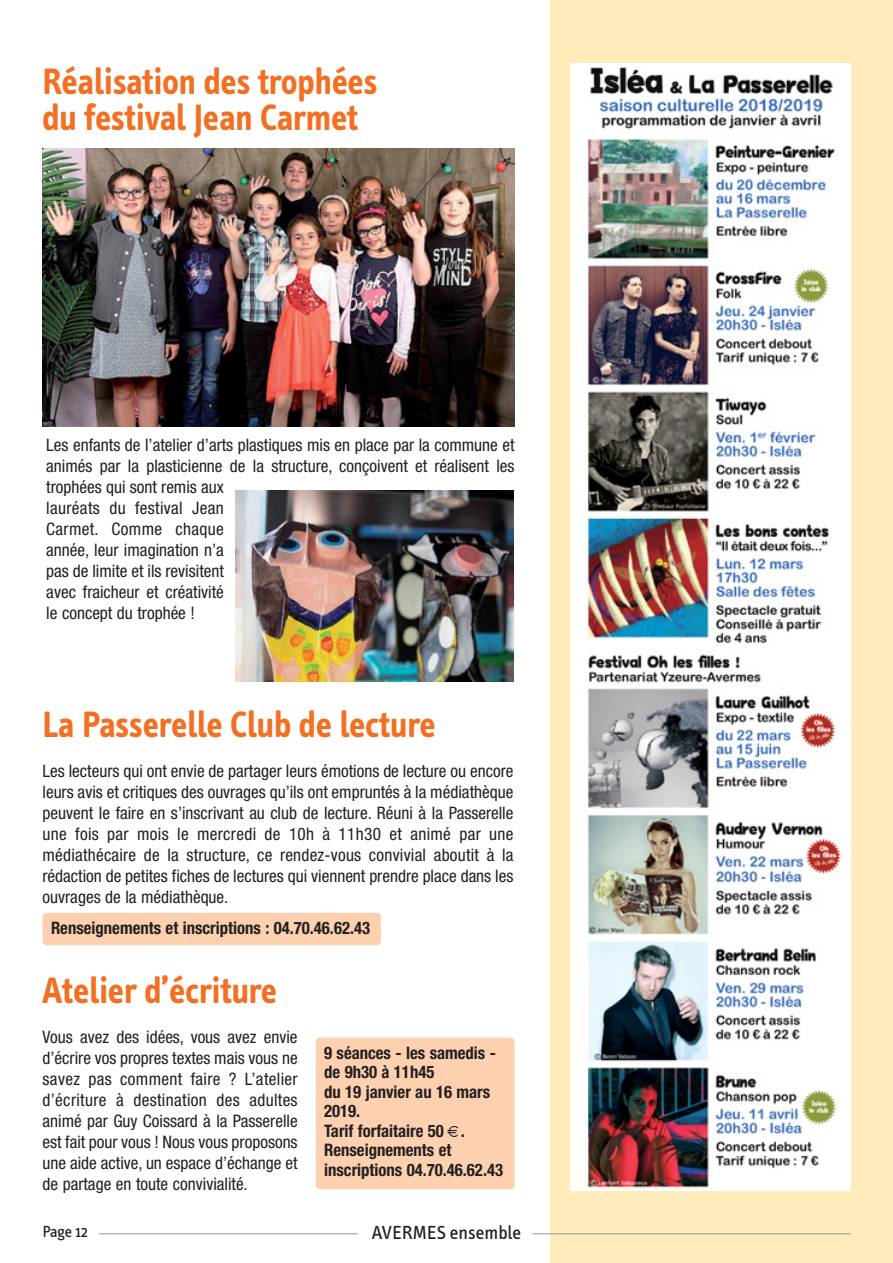
<style>
.page{position:relative;width:893px;height:1263px;background:#fff}
.page>*{position:absolute;margin:0;border:0;box-sizing:border-box;transform-origin:0 0}
.t1{font:700 37.5px/36px "Info Text";color:#f36f21;scale:.95 1}
.t2{font:19.5px "Info Text";color:#231f20}
.t3{font:condensed 17.25px/21px "Helvetica Neue";color:#231f20;text-align:justify}
.t4{font:700 condensed 17.25px/19.5px "Helvetica Neue";color:#231f20}
.t5{font:16.5px "Info Text";color:#231f20}
</style>
<div class="page">
<div style="left:550px;top:0;width:343px;height:1263px;background:#ffecba"></div>
<hr style="left:99px;top:1233px;width:259px;height:1px;background:#939598">
<hr style="left:533px;top:1233px;width:317px;height:1px;background:#939598">
<img style="left:571px;top:64px;width:279px;height:1127px">
<div style="left:43px;top:913px;width:338px;height:32px;background:#fdd0b0;border-radius:4px"></div>
<div style="left:316px;top:1037px;width:198px;height:152px;background:#fdd0b0;border-radius:4px"></div>
<img style="left:43px;top:149px;width:471px;height:277px">
<img style="left:236px;top:490px;width:277px;height:192px">
<h1 class="t1" style="left:43px;top:67px;width:354px">Réalisation des trophées du festival Jean Carmet</h1>
<p class="t3" style="left:46px;top:436px;width:470px;text-align:left">Les enfants de l’atelier d’arts plastiques mis en place par la commune et animés par la plasticienne de la structure, conçoivent et réalisent les trophées qui sont remis aux<br>lauréats du festival Jean<br>Carmet. Comme chaque<br>année, leur imagination n’a<br>pas de limite et ils revisitent<br>avec fraicheur et créativité<br>le concept du trophée !</p>
<h1 class="t1" style="left:43px;top:710px;width:415px">La Passerelle Club de lecture</h1>
<p class="t3" style="left:43px;top:762px;width:472px">Les lecteurs qui ont envie de partager leurs émotions de lecture ou encore leurs avis et critiques des ouvrages qu’ils ont empruntés à la médiathèque peuvent le faire en s’inscrivant au club de lecture. Réuni à la Passerelle une fois par mois le mercredi de 10h à 11h30 et animé par une médiathécaire de la structure, ce rendez-vous convivial aboutit à la rédaction de petites fiches de lectures qui viennent prendre place dans les ouvrages de la médiathèque.</p>
<p class="t4" style="left:51px;top:920px;width:321px">Renseignements et inscriptions : 04.70.46.62.43</p>
<h1 class="t1" style="left:43px;top:976px;width:249px">Atelier d’écriture</h1>
<p class="t3" style="left:43px;top:1028px;width:257px">Vous avez des idées, vous avez envie d’écrire vos propres textes mais vous ne savez pas comment faire ? L’atelier d’écriture à destination des adultes animé par Guy Coissard à la Passerelle est fait pour vous ! Nous vous proposons une aide active, un espace d’échange et de partage en toute convivialité.</p>
<p class="t4" style="left:324px;top:1044px;width:180px">9 séances - les samedis - de 9h30 à 11h45<br>du 19 janvier au 16 mars<br>2019.<br>Tarif forfaitaire 50 .<br>Renseignements et inscriptions 04.70.46.62.43</p>
<p class="t5" style="left:43px;top:1225px;width:47px">Page 12</p>
<p class="t2" style="left:372px;top:1225px;width:151px">AVERMES ensemble</p>
</div>
